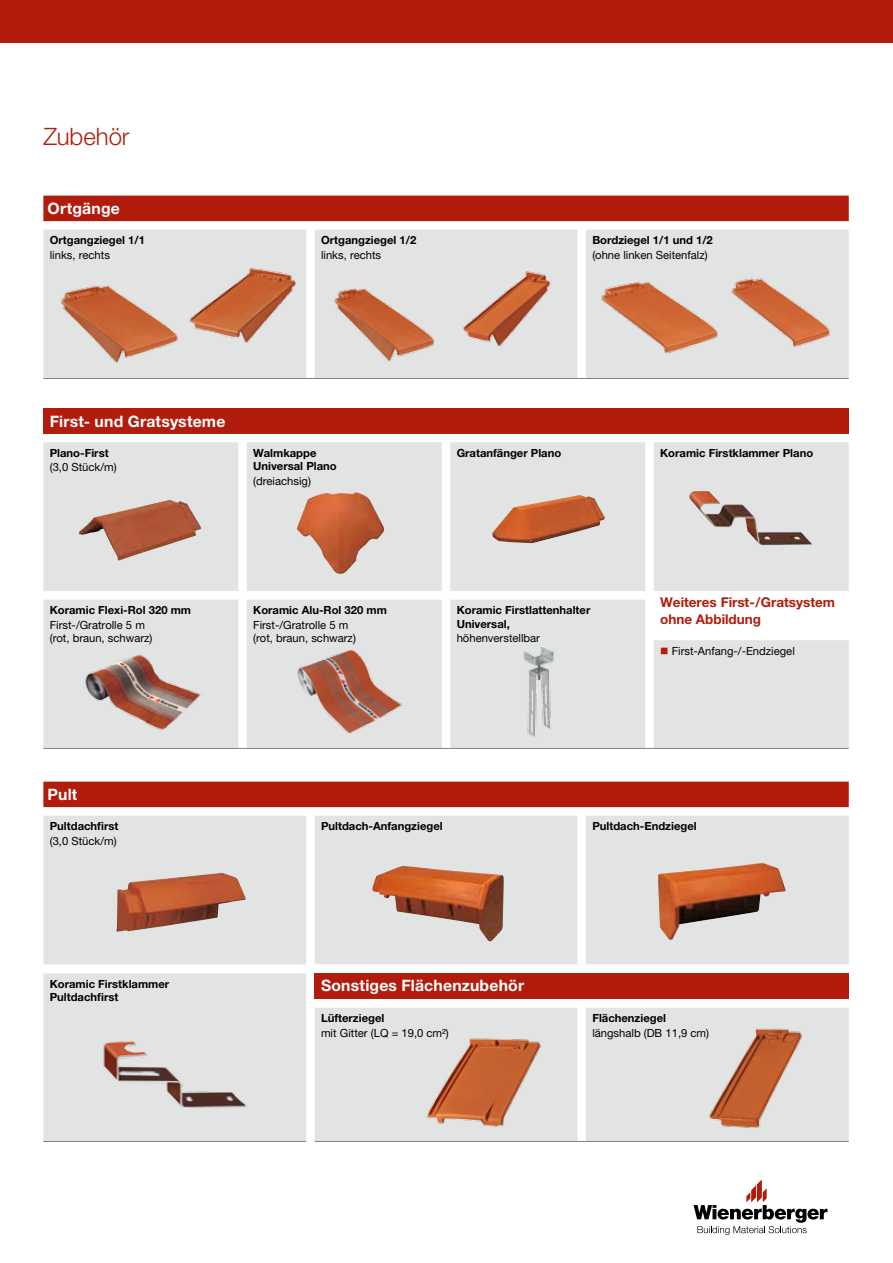
<style>
.page{position:relative;width:893px;height:1263px;background:#fff}
.page>*{position:absolute;margin:0;border:0;box-sizing:border-box;transform-origin:0 0}
.t1{font:300 24px "Helvetica Neue LT Pro";letter-spacing:-.005em;color:#b11c0c}
.t2{font:700 15.75px "Helvetica Neue LT Pro";letter-spacing:.015em;color:#fff}
.t3{font:700 13.5px/16.5px "Helvetica Neue LT Pro";color:#b11c0c}
.t4{font:700 11.25px/13.5px "Helvetica Neue LT Pro";color:#000}
.t5{font:11.25px/13.5px "Helvetica Neue LT Pro";color:#000}
.s1{color:#b11c0c}
</style>
<div class="page">
<svg style="left:693px;top:1179px;width:134px;height:56px"></svg>
<div style="left:0;top:0;width:893px;height:43px;background:#b11c0c"></div>
<div style="left:43px;top:196px;width:806px;height:25px;background:#b11c0c"></div>
<div style="left:43px;top:230px;width:806px;height:148px;background:#e2e3e3"></div>
<hr style="left:43px;top:378px;width:113px;height:1px;background:#818281">
<hr style="left:156px;top:378px;width:150px;height:1px;background:#818281">
<hr style="left:315px;top:378px;width:113px;height:1px;background:#818281">
<hr style="left:428px;top:378px;width:149px;height:1px;background:#818281">
<hr style="left:586px;top:378px;width:263px;height:1px;background:#818281">
<img style="left:59px;top:283px;width:121px;height:81px">
<img style="left:187px;top:267px;width:111px;height:79px">
<img style="left:333px;top:285px;width:104px;height:78px">
<img style="left:462px;top:268px;width:93px;height:80px">
<img style="left:598px;top:279px;width:121px;height:78px">
<img style="left:728px;top:276px;width:106px;height:73px">
<div style="left:43px;top:782px;width:806px;height:25px;background:#b11c0c"></div>
<div style="left:43px;top:816px;width:806px;height:325px;background:#e2e3e3"></div>
<svg style="left:315px;top:964px;width:534px;height:43px"></svg>
<div style="left:315px;top:973px;width:534px;height:26px;background:#b11c0c"></div>
<hr style="left:43px;top:1141px;width:113px;height:1px;background:#818281">
<hr style="left:156px;top:1141px;width:150px;height:1px;background:#818281">
<hr style="left:315px;top:1141px;width:113px;height:1px;background:#818281">
<hr style="left:428px;top:1141px;width:149px;height:1px;background:#818281">
<hr style="left:586px;top:1141px;width:263px;height:1px;background:#818281">
<img style="left:372px;top:865px;width:132px;height:76px">
<img style="left:658px;top:862px;width:128px;height:78px">
<img style="left:101px;top:1037px;width:151px;height:71px">
<img style="left:424px;top:1035px;width:119px;height:96px">
<img style="left:708px;top:1024px;width:95px;height:107px">
<div style="left:43px;top:408px;width:806px;height:26px;background:#b11c0c"></div>
<svg style="left:43px;top:442px;width:806px;height:306px;fill:#e2e3e3"></svg>
<hr style="left:43px;top:748px;width:195px;height:1px;background:#818281">
<hr style="left:247px;top:748px;width:195px;height:1px;background:#818281">
<hr style="left:450px;top:748px;width:195px;height:1px;background:#818281">
<hr style="left:654px;top:748px;width:195px;height:1px;background:#818281">
<img style="left:79px;top:499px;width:122px;height:61px">
<img style="left:297px;top:492px;width:87px;height:82px">
<img style="left:492px;top:495px;width:113px;height:48px">
<img style="left:689px;top:491px;width:123px;height:54px">
<img style="left:84px;top:653px;width:117px;height:79px">
<img style="left:297px;top:648px;width:106px;height:87px">
<img style="left:521px;top:647px;width:39px;height:91px">
<img style="left:116px;top:872px;width:130px;height:60px">
<h1 class="t1" style="left:43px;top:121px;width:88px">Zubehör</h1>
<h2 class="t2" style="left:48px;top:199px;width:74px">Ortgänge</h2>
<p class="t4" style="left:50px;top:233px;width:97px">Ortgangziegel 1/1</p>
<p class="t5" style="left:50px;top:248px;width:62px">links, rechts</p>
<p class="t4" style="left:321px;top:233px;width:97px">Ortgangziegel 1/2</p>
<p class="t5" style="left:321px;top:248px;width:62px">links, rechts</p>
<p class="t4" style="left:592px;top:233px;width:122px">Bordziegel 1/1 und 1/2</p>
<p class="t5" style="left:592px;top:248px;width:117px">(ohne linken Seitenfalz)</p>
<h2 class="t2" style="left:50px;top:411px;width:177px">First- und Gratsysteme</h2>
<p class="t4" style="left:50px;top:446px;width:60px">Plano-First</p>
<p class="t5" style="left:50px;top:460px;width:68px">(3,0 Stück/m)</p>
<p class="t4" style="left:253px;top:446px;width:85px">Walmkappe<br>Universal Plano</p>
<p class="t5" style="left:253px;top:474px;width:59px">(dreiachsig)</p>
<p class="t4" style="left:50px;top:603px;width:143px">Koramic Flexi-Rol 320 mm</p>
<p class="t5" style="left:50px;top:618px;width:104px">First-/Gratrolle 5 m (rot, braun, schwarz)</p>
<p class="t4" style="left:253px;top:603px;width:135px">Koramic Alu-Rol 320 mm</p>
<p class="t5" style="left:253px;top:618px;width:104px">First-/Gratrolle 5 m (rot, braun, schwarz)</p>
<p class="t4" style="left:457px;top:446px;width:106px">Gratanfänger Plano</p>
<p class="t4" style="left:660px;top:446px;width:155px">Koramic Firstklammer Plano</p>
<p class="t4" style="left:457px;top:603px;width:135px">Koramic Firstlattenhalter<br>Universal,</p>
<p class="t5" style="left:457px;top:631px;width:85px">höhenverstellbar</p>
<p class="t3" style="left:660px;top:594px;width:176px">Weiteres First-/Gratsystem ohne Abbildung</p>
<p class="t5" style="left:660px;top:644px;width:136px"><span class="s1">■</span> First-Anfang-/-Endziegel</p>
<h2 class="t2" style="left:48px;top:785px;width:31px">Pult</h2>
<p class="t4" style="left:50px;top:819px;width:70px">Pultdachfirst</p>
<p class="t5" style="left:50px;top:834px;width:68px">(3,0 Stück/m)</p>
<p class="t4" style="left:321px;top:819px;width:123px">Pultdach-Anfangziegel</p>
<p class="t4" style="left:592px;top:819px;width:106px">Pultdach-Endziegel</p>
<p class="t4" style="left:50px;top:977px;width:121px">Koramic Firstklammer<br>Pultdachfirst</p>
<h2 class="t2" style="left:321px;top:976px;width:205px">Sonstiges Flächenzubehör</h2>
<p class="t4" style="left:321px;top:1011px;width:65px">Lüfterziegel</p>
<p class="t5" style="left:321px;top:1026px;width:129px">mit Gitter (LQ = 19,0 cm²)</p>
<p class="t4" style="left:592px;top:1011px;width:75px">Flächenziegel</p>
<p class="t5" style="left:592px;top:1026px;width:118px">längshalb (DB 11,9 cm)</p>
</div>
